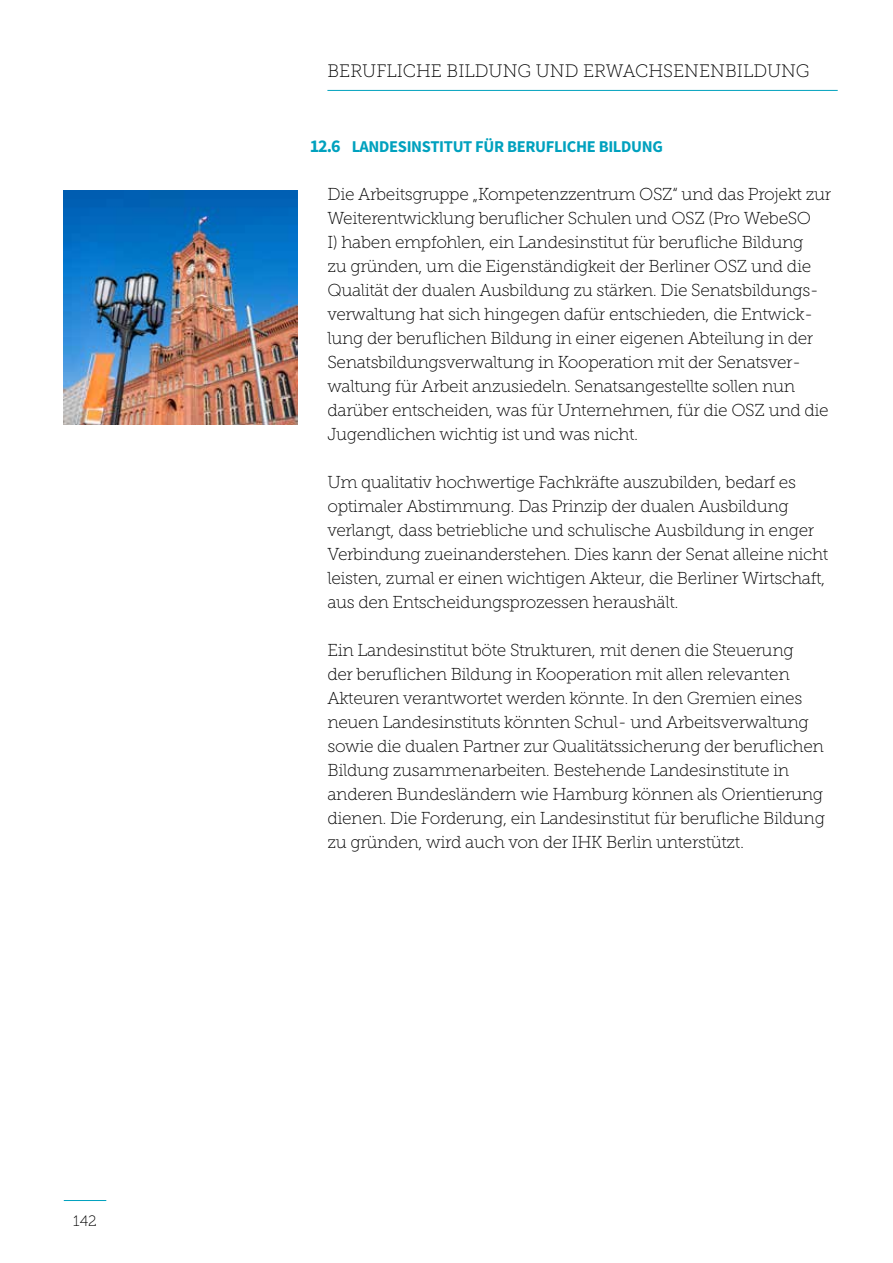
<style>
.page{position:relative;width:893px;height:1263px;background:#fff}
.page>*{position:absolute;margin:0;border:0;box-sizing:border-box;transform-origin:0 0}
.t1{font:18px "Museo Slab 100";color:#000}
.t2{font:17.25px/24px "Museo Slab 100";letter-spacing:-.02em;color:#000}
.t3{font:700 16.5px "Source Sans Pro";letter-spacing:-.02em;color:#00a1be}
.t4{font:15px "Museo Slab 100";color:#000}
.s1{font-size:18px}
</style>
<div class="page">
<hr style="left:64px;top:1200px;width:42px;height:1px;background:#00a1be">
<hr style="left:327px;top:90px;width:511px;height:1px;background:#00a1be">
<img style="left:64px;top:190px;width:234px;height:234px">
<p class="t4" style="left:73px;top:1213px;width:25px">142</p>
<p class="t1" style="left:327px;top:61px;width:25px">Berufliche</p>
<p class="t1" style="left:446px;top:61px;width:25px">Bildung</p>
<p class="t1" style="left:536px;top:61px;width:15px">und</p>
<p class="t1" style="left:583px;top:61px;width:25px">Erwachsenenbildung</p>
<p class="t3" style="left:310px;top:135px;width:355px"><span class="s1">12.6</span> LANDESINSTITUT FÜR BERUFLICHE BILDUNG</p>
<p class="t2" style="left:327px;top:182px;width:505px">Die Arbeitsgruppe „Kompetenzzentrum OSZ“ und das Projekt zur Weiterentwicklung beruflicher Schulen und OSZ (Pro WebeSO<br>I) haben empfohlen, ein Landesinstitut für berufliche Bildung<br>zu gründen, um die Eigenständigkeit der Berliner OSZ und die Qualität der dualen Ausbildung zu stärken. Die Senatsbildungs&shy;verwaltung hat sich hingegen dafür entschieden, die Entwick&shy;lung der beruflichen Bildung in einer eigenen Abteilung in der Senatsbildungsverwaltung in Kooperation mit der Senatsver&shy;waltung für Arbeit anzusiedeln. Senatsangestellte sollen nun darüber entscheiden, was für Unternehmen, für die OSZ und die Jugendlichen wichtig ist und was nicht.</p>
<p class="t2" style="left:327px;top:470px;width:502px">Um qualitativ hochwertige Fachkräfte auszubilden, bedarf es optimaler Abstimmung. Das Prinzip der dualen Ausbildung verlangt, dass betriebliche und schulische Ausbildung in enger Verbindung zueinanderstehen. Dies kann der Senat alleine nicht leisten, zumal er einen wichtigen Akteur, die Berliner Wirtschaft, aus den Entscheidungsprozessen heraushält.</p>
<p class="t2" style="left:327px;top:638px;width:499px">Ein Landesinstitut böte Strukturen, mit denen die Steuerung<br>der beruflichen Bildung in Kooperation mit allen relevanten Akteuren verantwortet werden könnte. In den Gremien eines neuen Landesinstituts könnten Schul- und Arbeitsverwaltung sowie die dualen Partner zur Qualitätssicherung der beruflichen Bildung zusammenarbeiten. Bestehende Landesinstitute in anderen Bundesländern wie Hamburg können als Orientierung dienen. Die Forderung, ein Landesinstitut für berufliche Bildung zu gründen, wird auch von der IHK Berlin unterstützt.</p>
</div>
